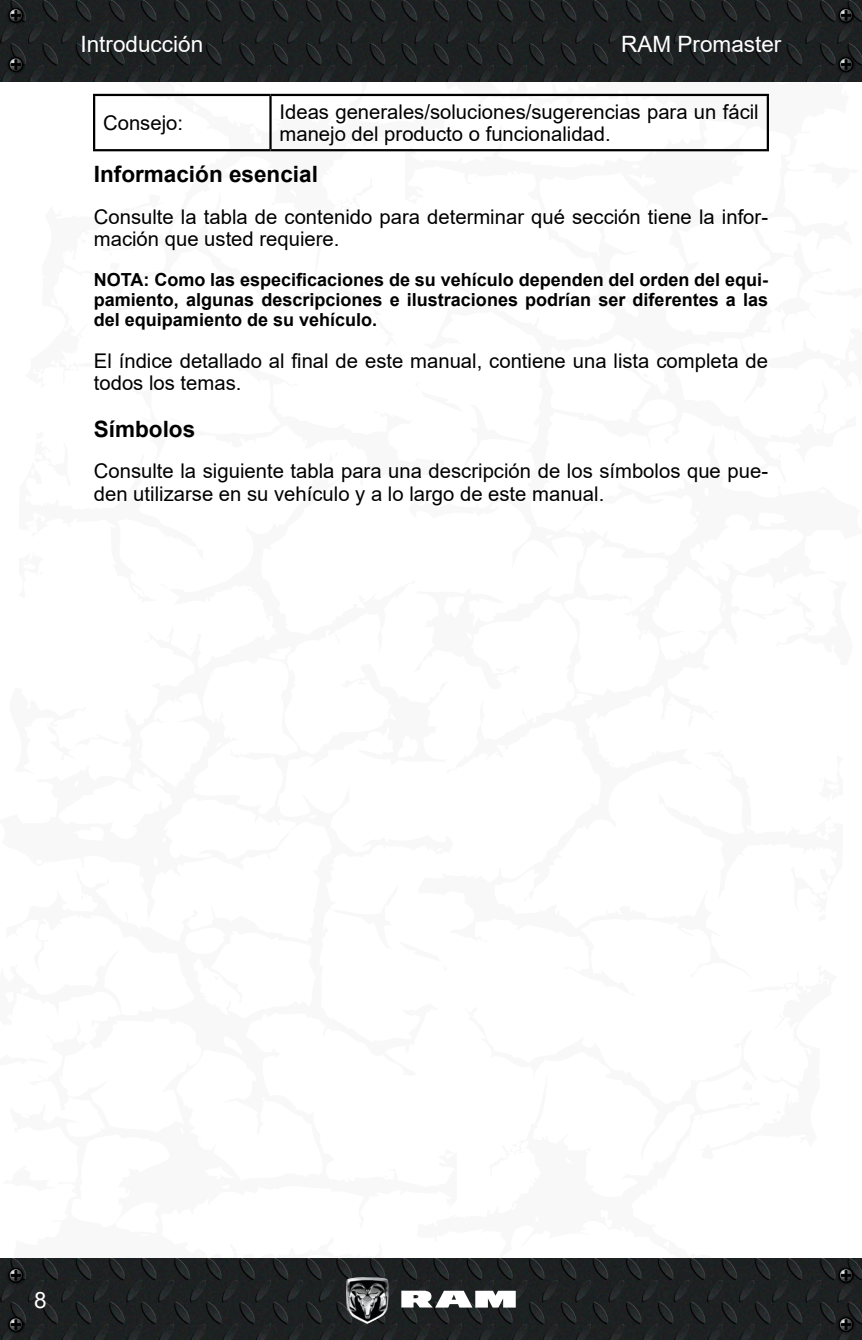
<style>
.page{position:relative;width:862px;height:1340px;background:#fff}
.page>*{position:absolute;margin:0;border:0;box-sizing:border-box;transform-origin:0 0}
._2_Subtítulo{font:700 22.5px "Arial";color:#000}
.t1{font:22.5px "Arial";color:#fff}
._4_Normal{font:20.25px/22.5px "Arial";color:#000}
._6_NOTA{font:700 18px/20.2px "Arial";color:#000;text-align:justify}
</style>
<div class="page">
<svg style="left:861px;top:39px;width:1px;height:1259px"></svg>
<img style="left:0;top:0;width:861px;height:81px">
<img style="left:0;top:1258px;width:861px;height:81px">
<svg style="left:401px;top:1290px;width:114px;height:17px"></svg>
<img style="left:346px;top:1276px;width:42px;height:47px">
<img style="left:5px;top:4px;width:22px;height:22px">
<svg style="left:8px;top:8px;width:16px;height:15px"></svg>
<img style="left:5px;top:1264px;width:22px;height:22px">
<svg style="left:8px;top:1267px;width:16px;height:15px"></svg>
<img style="left:834px;top:4px;width:22px;height:22px">
<svg style="left:837px;top:8px;width:16px;height:15px"></svg>
<img style="left:834px;top:1264px;width:22px;height:22px">
<svg style="left:837px;top:1267px;width:16px;height:15px"></svg>
<img style="left:5px;top:53px;width:22px;height:23px">
<svg style="left:8px;top:57px;width:16px;height:15px"></svg>
<img style="left:5px;top:1313px;width:22px;height:22px">
<svg style="left:8px;top:1316px;width:16px;height:15px"></svg>
<img style="left:834px;top:53px;width:22px;height:23px">
<svg style="left:837px;top:57px;width:16px;height:15px"></svg>
<img style="left:834px;top:1313px;width:22px;height:22px">
<svg style="left:837px;top:1316px;width:16px;height:15px"></svg>
<hr style="left:93px;top:94px;width:177px;height:2px;background:#000">
<hr style="left:93px;top:96px;width:2px;height:53px;background:#000">
<hr style="left:270px;top:94px;width:498px;height:2px;background:#000">
<hr style="left:269px;top:96px;width:2px;height:53px;background:#000">
<hr style="left:766px;top:96px;width:2px;height:53px;background:#000">
<hr style="left:93px;top:149px;width:177px;height:2px;background:#000">
<hr style="left:270px;top:149px;width:498px;height:2px;background:#000">
<p class="t1" style="left:80px;top:29px;width:124px">Introducción</p>
<p class="t1" style="left:621px;top:29px;width:162px">RAM Promaster</p>
<p class="_4_Normal" style="left:103px;top:111px;width:81px">Consejo:</p>
<p class="_4_Normal" style="left:279px;top:100px;width:480px">Ideas generales/soluciones/sugerencias para un fácil manejo del producto o funcionalidad.</p>
<p class="_2_Subtítulo" style="left:94px;top:158px;width:225px">Información esencial</p>
<p class="_4_Normal" style="left:94px;top:205px;width:675px">Consulte la tabla de contenido para determinar qué sección tiene la infor&shy;mación que usted requiere.</p>
<p class="_6_NOTA" style="left:94px;top:269px;width:675px">NOTA: Como las especificaciones de su vehículo dependen del orden del equi&shy;pamiento, algunas descripciones e ilustraciones podrían ser diferentes a las del equipamiento de su vehículo.</p>
<p class="_4_Normal" style="left:94px;top:349px;width:675px">El índice detallado al final de este manual, contiene una lista completa de todos los temas.</p>
<p class="_2_Subtítulo" style="left:94px;top:413px;width:103px">Símbolos</p>
<p class="_4_Normal" style="left:94px;top:459px;width:675px">Consulte la siguiente tabla para una descripción de los símbolos que pue&shy;den utilizarse en su vehículo y a lo largo de este manual.</p>
<p class="t1" style="left:34px;top:1284px;width:14px">8</p>
</div>
